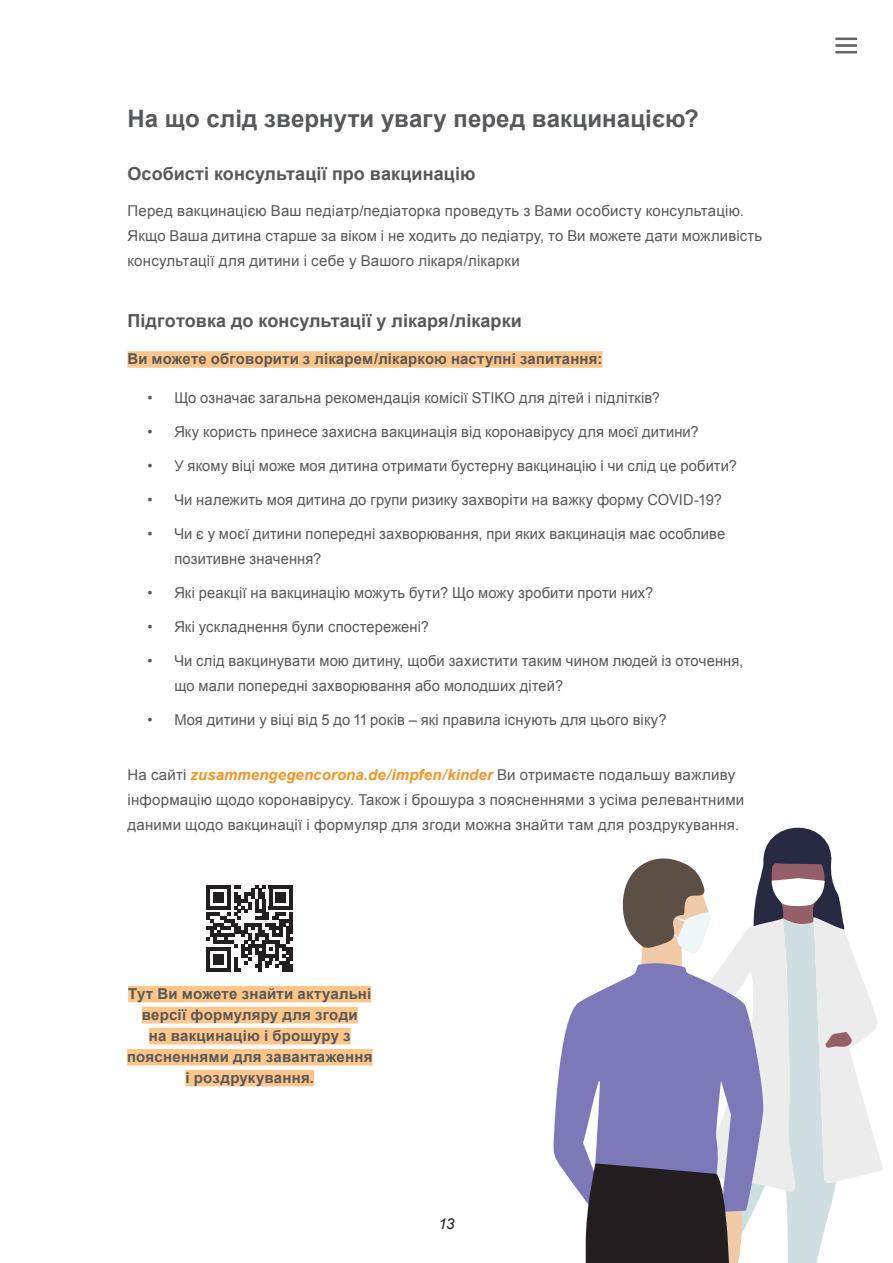
<style>
.page{position:relative;width:893px;height:1263px;background:#fff}
.page>*{position:absolute;margin:0;border:0;box-sizing:border-box;transform-origin:0 0}
.t1{font:700 24px "Arial";letter-spacing:.005em;color:#57585a}
.t2{font:700 18px "Arial";letter-spacing:.005em;color:#57585a}
.t3{font:15px/25px "Arial";letter-spacing:.01em;color:#57585a}
.t4{font:700 15px/21px "Arial";letter-spacing:.015em;color:#57585a;text-align:center}
.t5{font:italic 15px "Arial";color:#231f20}
.s1{font-weight:700;font-style:italic;color:#f7931d}
</style>
<div class="page">
<svg style="left:835px;top:38px;width:22px;height:15px"></svg>
<div style="left:128px;top:351px;width:474px;height:17px;background:#fdc689"></div>
<svg style="left:207px;top:885px;width:86px;height:86px"></svg>
<hr style="left:207px;top:968px;width:24px;height:3px;background:#231f20">
<div style="left:213px;top:954px;width:11px;height:10px;background:#231f20"></div>
<div style="left:128px;top:986px;width:243px;height:16px;background:#fdc689"></div>
<div style="left:142px;top:1007px;width:216px;height:16px;background:#fdc689"></div>
<div style="left:149px;top:1028px;width:202px;height:16px;background:#fdc689"></div>
<div style="left:127px;top:1049px;width:245px;height:16px;background:#fdc689"></div>
<div style="left:185px;top:1070px;width:129px;height:16px;background:#fdc689"></div>
<svg style="left:553px;top:998px;width:33px;height:203px;fill:#7d78b8"></svg>
<svg style="left:586px;top:828px;width:297px;height:435px"></svg>
<h1 class="t1" style="left:128px;top:103px;width:573px">На що слід звернути увагу перед вакцинацією?</h1>
<p class="t2" style="left:128px;top:162px;width:349px">Особисті консультації про вакцинацію</p>
<p class="t3" style="left:128px;top:198px;width:636px">Перед вакцинацією Ваш педіатр/педіаторка проведуть з Вами особисту консультацію.<br>Якщо Ваша дитина старше за віком і не ходить до педіатру, то Ви можете дати можливість консультації для дитини і себе у Вашого лікаря/лікарки</p>
<p class="t2" style="left:128px;top:309px;width:396px">Підготовка до консультації у лікаря/лікарки</p>
<p class="t4" style="left:128px;top:349px;width:476px">Ви можете обговорити з лікарем/лікаркою наступні запитання:</p>
<p class="t3" style="left:147px;top:385px;width:514px">• Що означає загальна рекомендація комісії STIKO для дітей і підлітків?</p>
<p class="t3" style="left:147px;top:419px;width:553px">• Яку користь принесе захисна вакцинація від коронавірусу для моєї дитини?</p>
<p class="t3" style="left:147px;top:453px;width:591px">• У якому віці може моя дитина отримати бустерну вакцинацію і чи слід це робити?</p>
<p class="t3" style="left:147px;top:487px;width:576px">• Чи належить моя дитина до групи ризику захворіти на важку форму COVID-19?</p>
<p class="t3" style="left:174px;top:521px;width:552px;text-indent:-27px">• Чи є у моєї дитини попередні захворювання, при яких вакцинація має особливе позитивне значення?</p>
<p class="t3" style="left:147px;top:580px;width:508px">• Які реакції на вакцинацію можуть бути? Що можу зробити проти них?</p>
<p class="t3" style="left:147px;top:614px;width:283px">• Які ускладнення були спостережені?</p>
<p class="t3" style="left:174px;top:648px;width:570px;text-indent:-27px">• Чи слід вакцинувати мою дитину, щоби захистити таким чином людей із оточення, що мали попередні захворювання або молодших дітей?</p>
<p class="t3" style="left:147px;top:708px;width:521px">• Моя дитини у віці від 5 до 11 років – які правила існують для цього віку?</p>
<p class="t3" style="left:128px;top:762px;width:618px">На сайті <span class="s1">zusammengegencorona.de/impfen/kinder</span> Ви отримаєте подальшу важливу інформацію щодо коронавірусу. Також і брошура з поясненнями з усіма релевантними даними щодо вакцинації і формуляр для згоди можна знайти там для роздрукування.</p>
<p class="t4" style="left:127px;top:983px;width:247px">Тут Ви можете знайти актуальні версії формуляру для згоди<br>на вакцинацію і брошуру з поясненнями для завантаження і роздрукування.</p>
<p class="t5" style="left:438px;top:1214px;width:17px">13</p>
</div>
